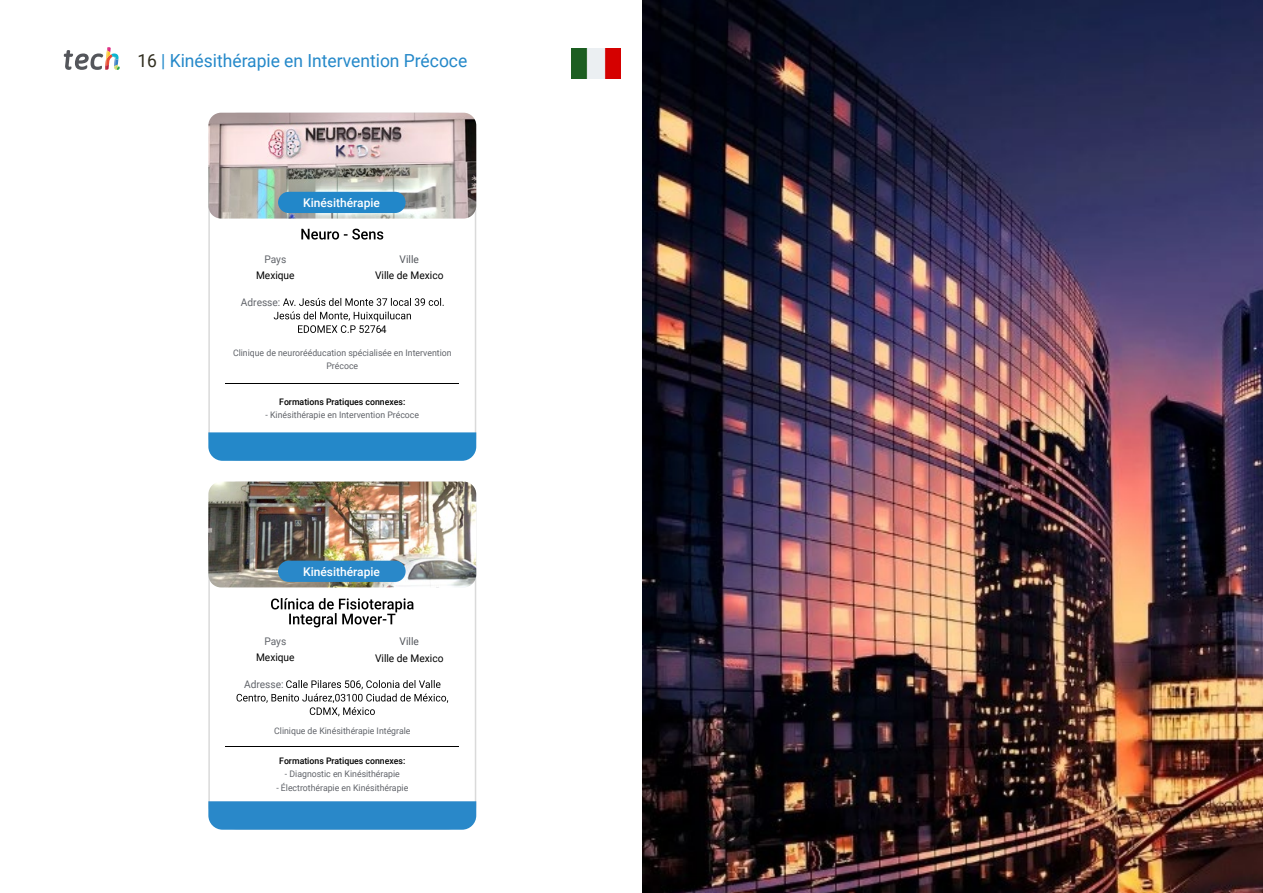
<style>
.page{position:relative;width:1263px;height:893px;background:#fff}
.page>*{position:absolute;margin:0;border:0;box-sizing:border-box;transform-origin:0 0}
.t1{font:18px "Roboto";color:#2488c9}
.t2{font:500 12px "Roboto";color:#fff}
.t3{font:10.5px "Roboto";color:#000}
.t4{font:10.5px "Roboto";color:#61646a}
.t5{font:10.5px "Roboto";color:#52555b}
.t6{font:9px/13.5px "Roboto";color:#61646a;text-align:center}
.t7{font:500 9px "Roboto";color:#000}
.s1{color:#312e20}
.s2{color:#2289cb}
</style>
<div class="page">
<svg style="left:64px;top:47px;width:56px;height:23px"></svg>
<img style="left:571px;top:49px;width:50px;height:30px">
<svg style="left:208px;top:481px;width:269px;height:337px"></svg>
<img style="left:208px;top:482px;width:268px;height:105px">
<div style="left:278px;top:561px;width:128px;height:21px;background:#2988c9;border-radius:11px"></div>
<svg style="left:208px;top:801px;width:268px;height:29px"></svg>
<hr style="left:225px;top:746px;width:234px;height:1px;background:#000">
<svg style="left:271px;top:598px;width:143px;height:29px"></svg>
<svg style="left:237px;top:680px;width:211px;height:36px"></svg>
<img style="left:642px;top:0;width:621px;height:893px">
<svg style="left:208px;top:112px;width:269px;height:337px"></svg>
<img style="left:208px;top:113px;width:268px;height:106px">
<div style="left:278px;top:192px;width:128px;height:21px;background:#2287c9;border-radius:11px"></div>
<svg style="left:208px;top:432px;width:268px;height:29px"></svg>
<hr style="left:225px;top:383px;width:234px;height:1px;background:#000">
<svg style="left:301px;top:229px;width:82px;height:11px"></svg>
<svg style="left:274px;top:298px;width:170px;height:35px"></svg>
<h1 class="t1" style="left:137px;top:48px;width:331px"><span class="s1">16</span> <span class="s2">|</span> Kinésithérapie en Intervention Précoce</h1>
<h2 class="t2" style="left:303px;top:194px;width:78px">Kinésithérapie</h2>
<p class="t4" style="left:264px;top:252px;width:23px">Pays</p>
<p class="t3" style="left:256px;top:268px;width:40px">Mexique</p>
<p class="t4" style="left:241px;top:295px;width:41px">Adresse:</p>
<p class="t5" style="left:400px;top:252px;width:21px">Ville</p>
<p class="t3" style="left:375px;top:268px;width:70px">Ville de Mexico</p>
<p class="t3" style="left:381px;top:322px;width:7px">4</p>
<p class="t6" style="left:233px;top:345px;width:220px">Clinique de neurorééducation spécialisée en Intervention<br>Précoce</p>
<p class="t7" style="left:279px;top:395px;width:127px">Formations Pratiques connexes:</p>
<p class="t6" style="left:266px;top:408px;width:155px">- Kinésithérapie en Intervention Précoce</p>
<h2 class="t2" style="left:303px;top:563px;width:78px">Kinésithérapie</h2>
<p class="t4" style="left:264px;top:634px;width:23px">Pays</p>
<p class="t3" style="left:256px;top:650px;width:40px">Mexique</p>
<p class="t5" style="left:400px;top:634px;width:21px">Ville</p>
<p class="t3" style="left:375px;top:651px;width:70px">Ville de Mexico</p>
<p class="t4" style="left:244px;top:677px;width:41px">Adresse:</p>
<p class="t6" style="left:274px;top:724px;width:138px">Clinique de Kinésithérapie Intégrale</p>
<p class="t7" style="left:279px;top:754px;width:127px">Formations Pratiques connexes:</p>
<p class="t6" style="left:285px;top:767px;width:116px">- Diagnostic en Kinésithérapie</p>
<p class="t6" style="left:276px;top:780px;width:133px">- Électrothérapie en Kinésithérapie</p>
</div>
